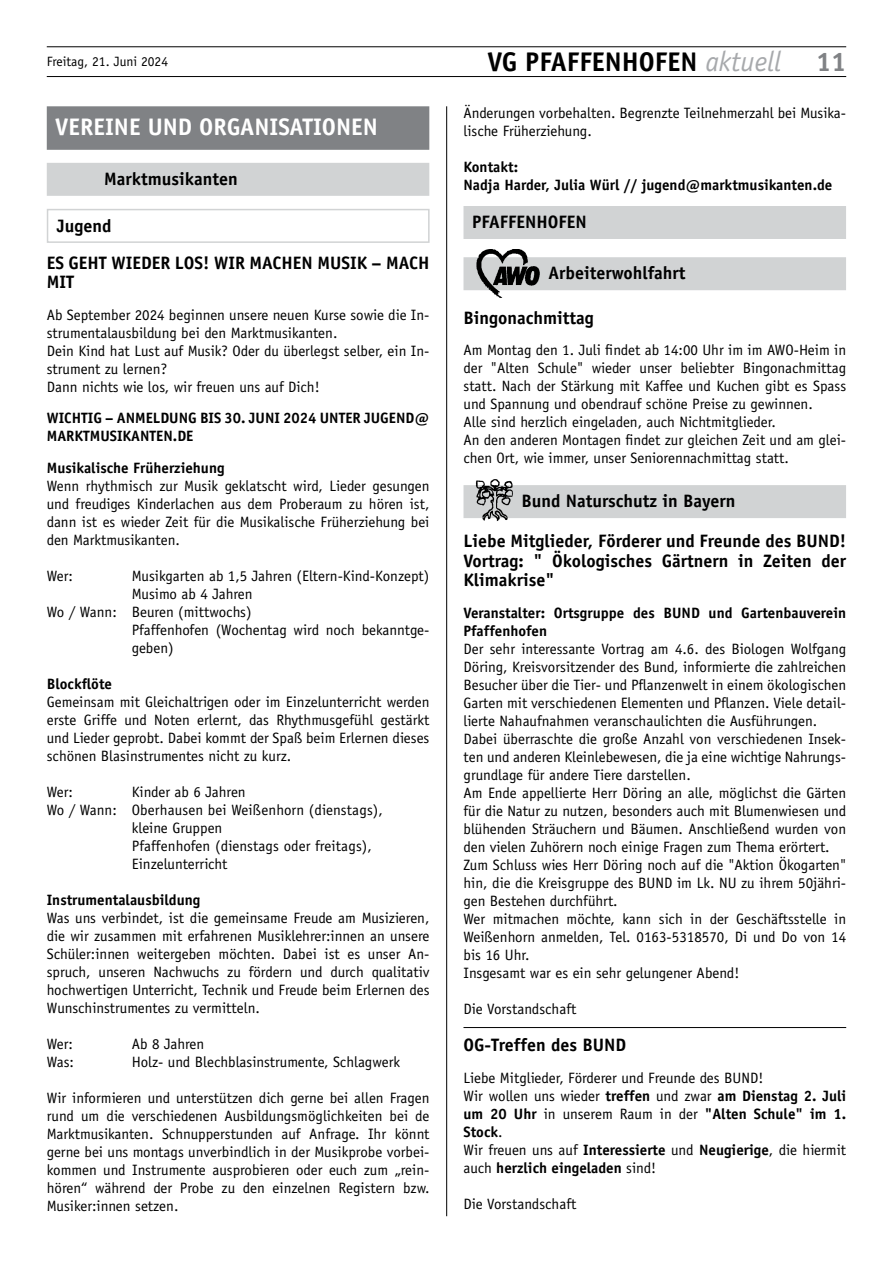
<style>
.page{position:relative;width:893px;height:1263px;background:#fff}
.page>*{position:absolute;margin:0;border:0;box-sizing:border-box;transform-origin:0 0}
.t1{font:700 27px "Officina Sans";color:#000}
.t2{font:700 27px "Officina Sans";color:#808285}
.t3{font:700 24px "Officina Sans";color:#fff}
.t4{font:700 18px/19.5px "Officina Sans";color:#000;text-align:justify}
.t5{font:15px/18px "Officina Sans";color:#000}
.t6{font:700 15px/18px "Officina Sans";color:#000}
.t7{font:13.5px "Officina Sans";color:#000}
.s1{font-weight:400;font-style:italic;font-size:28.35px;color:#a7a9ac}
.s2{font-weight:700}
</style>
<div class="page">
<hr style="left:47px;top:76px;width:799px;height:1px;background:#000">
<hr style="left:47px;top:47px;width:799px;height:1px;background:#000">
<hr style="left:446px;top:106px;width:1px;height:1110px;background:#000">
<hr style="left:463px;top:1027px;width:383px;height:1px;background:#000">
<div style="left:463px;top:206px;width:383px;height:33px;background:#d1d3d4"></div>
<div style="left:463px;top:257px;width:383px;height:33px;background:#d1d3d4"></div>
<img style="left:476px;top:249px;width:64px;height:49px">
<div style="left:463px;top:485px;width:383px;height:33px;background:#d1d3d4"></div>
<img style="left:476px;top:480px;width:37px;height:41px">
<div style="left:47px;top:106px;width:382px;height:44px;background:#808285"></div>
<div style="left:47px;top:163px;width:382px;height:33px;background:#d1d3d4"></div>
<div style="left:47px;top:209px;width:382px;height:34px;border:2px solid #d1d3d4"></div>
<h1 class="t1" style="left:487px;top:45px;width:295px">VG PFAFFENHOFEN <span class="s1">aktuell</span></h1>
<p class="t7" style="left:47px;top:53px;width:123px">Freitag, 21. Juni 2024</p>
<h1 class="t2" style="left:816px;top:45px;width:32px">11</h1>
<p class="t5" style="left:463px;top:104px;width:384px">Änderungen vorbehalten. Begrenzte Teilnehmerzahl bei Musika&shy;lische Früherziehung.</p>
<p class="t6" style="left:463px;top:157px;width:370px">Kontakt:<br>Nadja Harder, Julia Würl // jugend@marktmusikanten.de</p>
<p class="t4" style="left:472px;top:212px;width:116px">PFAFFENHOFEN</p>
<p class="t4" style="left:548px;top:263px;width:138px">Arbeiterwohlfahrt</p>
<p class="t4" style="left:463px;top:308px;width:132px">Bingonachmittag</p>
<p class="t5" style="left:463px;top:341px;width:384px">Am Montag den 1. Juli findet ab 14:00 Uhr im im AWO-Heim in der "Alten Schule" wieder unser beliebter Bingonachmittag statt. Nach der Stärkung mit Kaffee und Kuchen gibt es Spass und Spannung und obendrauf schöne Preise zu gewinnen.<br>Alle sind herzlich eingeladen, auch Nichtmitglieder.<br>An den anderen Montagen findet zur gleichen Zeit und am glei&shy;chen Ort, wie immer, unser Seniorennachmittag statt.</p>
<p class="t4" style="left:521px;top:491px;width:215px">Bund Naturschutz in Bayern</p>
<p class="t4" style="left:463px;top:531px;width:384px">Liebe Mitglieder, Förderer und Freunde des BUND!<br>Vortrag: " Ökologisches Gärtnern in Zeiten der Klimakrise"</p>
<p class="t6" style="left:463px;top:603px;width:384px">Veranstalter: Ortsgruppe des BUND und Gartenbauverein<br>Pfaffenhofen</p>
<p class="t5" style="left:463px;top:639px;width:384px">Der sehr interessante Vortrag am 4.6. des Biologen Wolfgang Döring, Kreisvorsitzender des Bund, informierte die zahlreichen Besucher über die Tier- und Pflanzenwelt in einem ökologischen Garten mit verschiedenen Elementen und Pflanzen. Viele detail&shy;lierte Nahaufnahmen veranschaulichten die Ausführungen.<br>Dabei überraschte die große Anzahl von verschiedenen Insek&shy;ten und anderen Kleinlebewesen, die ja eine wichtige Nahrungs&shy;grundlage für andere Tiere darstellen.<br>Am Ende appellierte Herr Döring an alle, möglichst die Gärten für die Natur zu nutzen, besonders auch mit Blumenwiesen und blühenden Sträuchern und Bäumen. Anschließend wurden von den vielen Zuhörern noch einige Fragen zum Thema erörtert.<br>Zum Schluss wies Herr Döring noch auf die "Aktion Ökogarten" hin, die die Kreisgruppe des BUND im Lk. NU zu ihrem 50jähri&shy;gen Bestehen durchführt.<br>Wer mitmachen möchte, kann sich in der Geschäftsstelle in Weißenhorn anmelden, Tel. 0163-5318570, Di und Do von 14 bis 16 Uhr.<br>Insgesamt war es ein sehr gelungener Abend!</p>
<p class="t5" style="left:463px;top:999px;width:114px">Die Vorstandschaft</p>
<p class="t4" style="left:463px;top:1035px;width:164px">OG-Treffen des BUND</p>
<p class="t5" style="left:463px;top:1068px;width:384px">Liebe Mitglieder, Förderer und Freunde des BUND!<br>Wir wollen uns wieder <span class="s2">treffen</span> und zwar <span class="s2">am Dienstag 2. Juli um 20 Uhr</span> in unserem Raum in der <span class="s2">"Alten Schule" im 1.<br>Stock</span>.<br>Wir freuen uns auf <span class="s2">Interessierte</span> und <span class="s2">Neugierige</span>, die hiermit auch <span class="s2">herzlich eingeladen</span> sind!</p>
<p class="t5" style="left:463px;top:1194px;width:114px">Die Vorstandschaft</p>
<h2 class="t3" style="left:55px;top:112px;width:324px">VEREINE UND ORGANISATIONEN</h2>
<p class="t4" style="left:104px;top:169px;width:135px">Marktmusikanten</p>
<p class="t4" style="left:47px;top:207px;width:384px;line-height:36.8px;text-indent:10px">Jugend<br>ES GEHT WIEDER LOS! WIR MACHEN MUSIK – MACH</p>
<p class="t4" style="left:47px;top:272px;width:29px">MIT</p>
<p class="t5" style="left:47px;top:306px;width:384px">Ab September 2024 beginnen unsere neuen Kurse sowie die In&shy;strumentalausbildung bei den Marktmusikanten.<br>Dein Kind hat Lust auf Musik? Oder du überlegst selber, ein In&shy;strument zu lernen?<br>Dann nichts wie los, wir freuen uns auf Dich!</p>
<p class="t6" style="left:47px;top:409px;width:384px">WICHTIG – ANMELDUNG BIS 30. JUNI 2024 UNTER JUGEND@<br>MARKTMUSIKANTEN.DE</p>
<p class="t6" style="left:47px;top:459px;width:179px">Musikalische Früherziehung</p>
<p class="t5" style="left:47px;top:477px;width:384px;text-align:justify">Wenn rhythmisch zur Musik geklatscht wird, Lieder gesungen und freudiges Kinderlachen aus dem Proberaum zu hören ist, dann ist es wieder Zeit für die Musikalische Früherziehung bei den Marktmusikanten.</p>
<p class="t5" style="left:47px;top:567px;width:28px">Wer:</p>
<p class="t5" style="left:132px;top:567px;width:299px">Musikgarten ab 1,5 Jahren (Eltern-Kind-Konzept)</p>
<p class="t5" style="left:132px;top:585px;width:122px">Musimo ab 4 Jahren</p>
<p class="t5" style="left:47px;top:603px;width:206px">Wo / Wann: Beuren (mittwochs)</p>
<p class="t5" style="left:132px;top:621px;width:299px">Pfaffenhofen (Wochentag wird noch bekanntge-</p>
<p class="t5" style="left:132px;top:639px;width:43px">geben)</p>
<p class="t6" style="left:47px;top:675px;width:67px">Blockflöte</p>
<p class="t5" style="left:47px;top:693px;width:384px;text-align:justify">Gemeinsam mit Gleichaltrigen oder im Einzelunterricht werden erste Griffe und Noten erlernt, das Rhythmusgefühl gestärkt und Lieder geprobt. Dabei kommt der Spaß beim Erlernen dieses schönen Blasinstrumentes nicht zu kurz.</p>
<p class="t5" style="left:47px;top:783px;width:28px">Wer:</p>
<p class="t5" style="left:132px;top:783px;width:115px">Kinder ab 6 Jahren</p>
<p class="t5" style="left:47px;top:801px;width:338px">Wo / Wann: Oberhausen bei Weißenhorn (dienstags),</p>
<p class="t5" style="left:132px;top:819px;width:92px">kleine Gruppen</p>
<p class="t5" style="left:132px;top:837px;width:242px">Pfaffenhofen (dienstags oder freitags),</p>
<p class="t5" style="left:132px;top:855px;width:97px">Einzelunterricht</p>
<p class="t6" style="left:47px;top:891px;width:155px">Instrumentalausbildung</p>
<p class="t5" style="left:47px;top:909px;width:384px;text-align:justify">Was uns verbindet, ist die gemeinsame Freude am Musizieren, die wir zusammen mit erfahrenen Musiklehrer:innen an unsere Schüler:innen weitergeben möchten. Dabei ist es unser An&shy;spruch, unseren Nachwuchs zu fördern und durch qualitativ hochwertigen Unterricht, Technik und Freude beim Erlernen des Wunschinstrumentes zu vermitteln.</p>
<p class="t5" style="left:47px;top:1035px;width:28px">Wer:</p>
<p class="t5" style="left:132px;top:1035px;width:74px">Ab 8 Jahren</p>
<p class="t5" style="left:47px;top:1053px;width:29px">Was:</p>
<p class="t5" style="left:132px;top:1053px;width:270px">Holz- und Blechblasinstrumente, Schlagwerk</p>
<p class="t5" style="left:47px;top:1089px;width:384px;text-align:justify">Wir informieren und unterstützen dich gerne bei allen Fragen rund um die verschiedenen Ausbildungsmöglichkeiten bei de Marktmusikanten. Schnupperstunden auf Anfrage. Ihr könnt gerne bei uns montags unverbindlich in der Musikprobe vorbei&shy;kommen und Instrumente ausprobieren oder euch zum „rein&shy;hören“ während der Probe zu den einzelnen Registern bzw.<br>Musiker:innen setzen.</p>
</div>
